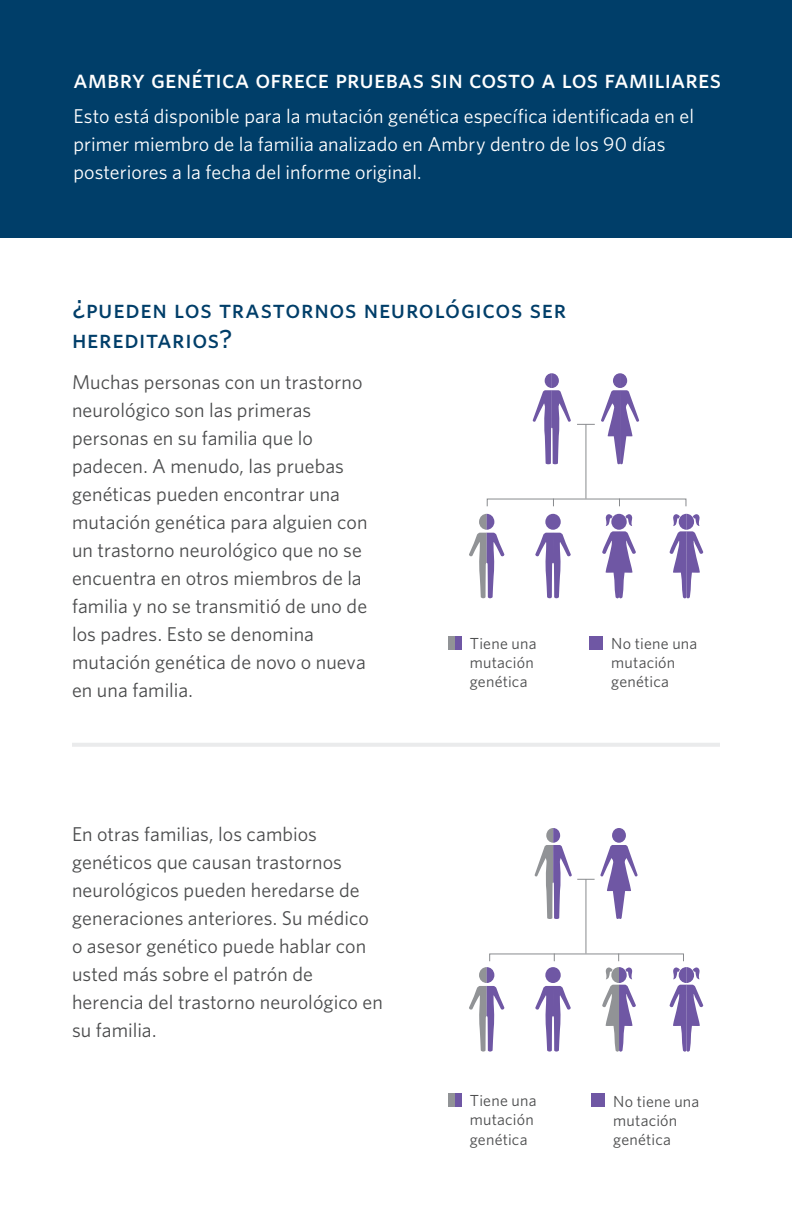
<style>
.page{position:relative;width:792px;height:1224px;background:#fff}
.page>*{position:absolute;margin:0;border:0;box-sizing:border-box;transform-origin:0 0}
.whitney_sub_head{font:26px/30px "Whitney Medium SC";letter-spacing:.025em;color:#003e69}
.whitney_sub_head-2{font:26px "Whitney Medium SC";letter-spacing:.005em;color:#fff}
.Section_text{font:20px/28px "Whitney";letter-spacing:.005em;color:#4b4c4d}
.Section_text-2{font:20px/28px "Whitney";letter-spacing:.005em;color:#fff}
.Main_table_copy{font:16px/19.2px "Whitney";letter-spacing:.015em;color:#4b4c4d}
</style>
<div class="page">
<div style="left:0;top:0;width:792px;height:237px;background:#003e69"></div>
<hr style="left:72px;top:743px;width:648px;height:4px;background:#eaebec">
<div style="left:448px;top:636px;width:14px;height:13px;background:#6f57a4"></div>
<div style="left:448px;top:636px;width:7px;height:13px;background:#919396"></div>
<svg style="left:577px;top:424px;width:18px;height:1px"></svg>
<hr style="left:585px;top:424px;width:1px;height:75px;background:#898b8e">
<svg style="left:486px;top:498px;width:201px;height:9px"></svg>
<svg style="left:601px;top:373px;width:38px;height:92px"></svg>
<svg style="left:532px;top:373px;width:39px;height:92px"></svg>
<div style="left:592px;top:1093px;width:13px;height:14px;background:#6f57a4"></div>
<div style="left:448px;top:1093px;width:14px;height:13px;background:#6f57a4"></div>
<div style="left:448px;top:1093px;width:7px;height:13px;background:#919396"></div>
<hr style="left:585px;top:879px;width:1px;height:75px;background:#898b8e">
<svg style="left:534px;top:828px;width:104px;height:91px"></svg>
<div style="left:590px;top:636px;width:13px;height:13px;background:#6f57a4"></div>
<svg style="left:602px;top:514px;width:34px;height:85px"></svg>
<svg style="left:669px;top:514px;width:35px;height:85px"></svg>
<svg style="left:469px;top:514px;width:36px;height:85px"></svg>
<svg style="left:535px;top:514px;width:36px;height:85px"></svg>
<svg style="left:469px;top:953px;width:235px;height:99px"></svg>
<p class="whitney_sub_head-2" style="left:73px;top:63px;width:649px">ambry genética ofrece pruebas sin costo a los familiares</p>
<p class="Section_text-2" style="left:73px;top:101px;width:622px">Esto está disponible para la mutación genética específica identificada en el primer miembro de la familia analizado en Ambry dentro de los 90 días posteriores a la fecha del informe original.</p>
<p class="whitney_sub_head" style="left:72px;top:293px;width:496px">¿pueden los trastornos neurológicos ser hereditarios?</p>
<p class="Section_text" style="left:72px;top:368px;width:297px">Muchas personas con un trastorno neurológico son las primeras personas en su familia que lo padecen. A menudo, las pruebas genéticas pueden encontrar una mutación genética para alguien con un trastorno neurológico que no se encuentra en otros miembros de la familia y no se transmitió de uno de los padres. Esto se denomina mutación genética de novo o nueva en una familia.</p>
<p class="Main_table_copy" style="left:470px;top:633px;width:68px">Tiene una mutación genética</p>
<p class="Main_table_copy" style="left:611px;top:633px;width:88px">No tiene una mutación genética</p>
<p class="Section_text" style="left:72px;top:820px;width:313px">En otras familias, los cambios genéticos que causan trastornos neurológicos pueden heredarse de generaciones anteriores. Su médico o asesor genético puede hablar con usted más sobre el patrón de herencia del trastorno neurológico en su familia.</p>
<p class="Main_table_copy" style="left:470px;top:1091px;width:68px">Tiene una mutación genética</p>
<p class="Main_table_copy" style="left:613px;top:1091px;width:88px">No tiene una mutación genética</p>
</div>
